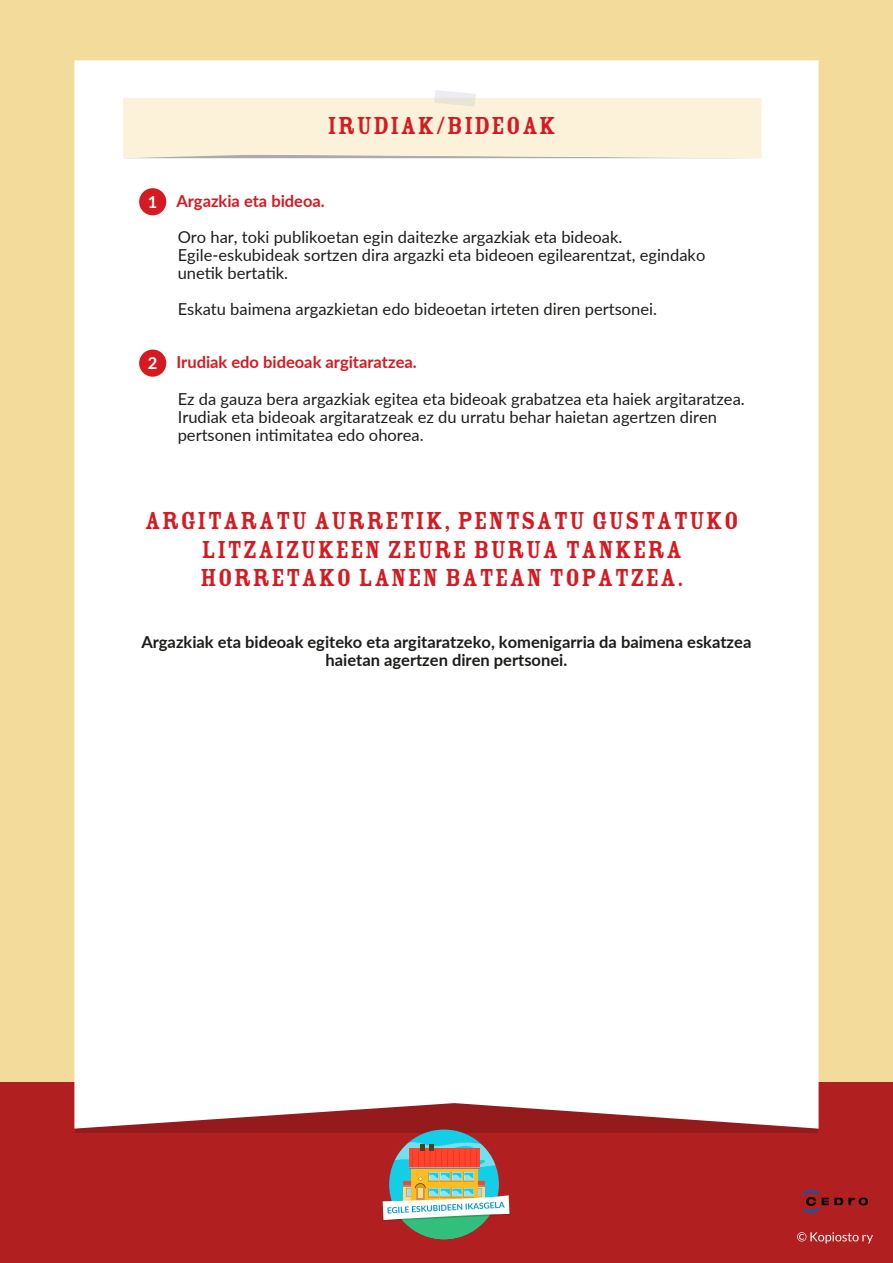
<style>
.page{position:relative;width:893px;height:1263px;background:#f3dc9b}
.page>*{position:absolute;margin:0;border:0;box-sizing:border-box;transform-origin:0 0}
.t1{font:27px/28.5px "Rosewood Std Fill";letter-spacing:.03em;color:#d61a21;text-align:center}
.t2{font:16.5px/18px "Lato";color:#1d1d1b}
.t3{font:700 16.5px/18px "Lato";color:#1d1d1b;text-align:center}
.t4{font:700 16.5px "Lato";color:#d61a21}
.s1{color:#fff}
</style>
<div class="page">
<div style="left:0;top:1082px;width:893px;height:181px;background:#b11f21"></div>
<svg style="left:797px;top:1232px;width:76px;height:11px"></svg>
<div style="left:75px;top:1091px;width:742px;height:42px;background:#951a1b"></div>
<div style="left:74px;top:60px;width:745px;height:1068px;background:#fff"></div>
<svg style="left:123px;top:90px;width:638px;height:68px;background:#faf1dc"></svg>
<svg style="left:802px;top:1190px;width:66px;height:23px"></svg>
<div style="left:139px;top:188px;width:27px;height:27px;background:#d61a21;border-radius:50%"></div>
<div style="left:139px;top:350px;width:27px;height:27px;background:#d61a21;border-radius:50%"></div>
<div style="left:389px;top:1129px;width:110px;height:110px;background:#14cde6;border-radius:50%"></div>
<svg style="left:403px;top:1221px;width:82px;height:18px"></svg>
<svg style="left:383px;top:1142px;width:127px;height:79px"></svg>
<h1 class="t1" style="left:328px;top:112px;width:230px">IRUDIAK/BIDEOAK</h1>
<p class="t4" style="left:148px;top:189px;width:178px"><span class="s1">1</span> Argazkia eta bideoa.</p>
<p class="t2" style="left:178px;top:227px;width:529px">Oro har, toki publikoetan egin daitezke argazkiak eta bideoak.<br>Egile-eskubideak sortzen dira argazki eta bideoen egilearentzat, egindako unetik bertatik.</p>
<p class="t2" style="left:178px;top:299px;width:481px">Eskatu baimena argazkietan edo bideoetan irteten diren pertsonei.</p>
<p class="t4" style="left:148px;top:350px;width:270px"><span class="s1">2</span> Irudiak edo bideoak argitaratzea.</p>
<p class="t2" style="left:178px;top:389px;width:569px">Ez da gauza bera argazkiak egitea eta bideoak grabatzea eta haiek argitaratzea.<br>Irudiak eta bideoak argitaratzeak ez du urratu behar haietan agertzen diren pertsonen intimitatea edo ohorea.</p>
<h1 class="t1" style="left:145px;top:507px;width:596px">ARGITARATU AURRETIK, PENTSATU GUSTATUKO<br>LITZAIZUKEEN ZEURE BURUA TANKERA<br>HORRETAKO LANEN BATEAN TOPATZEA.</h1>
<p class="t3" style="left:141px;top:632px;width:611px">Argazkiak eta bideoak egiteko eta argitaratzeko, komenigarria da baimena eskatzea haietan agertzen diren pertsonei.</p>
</div>
